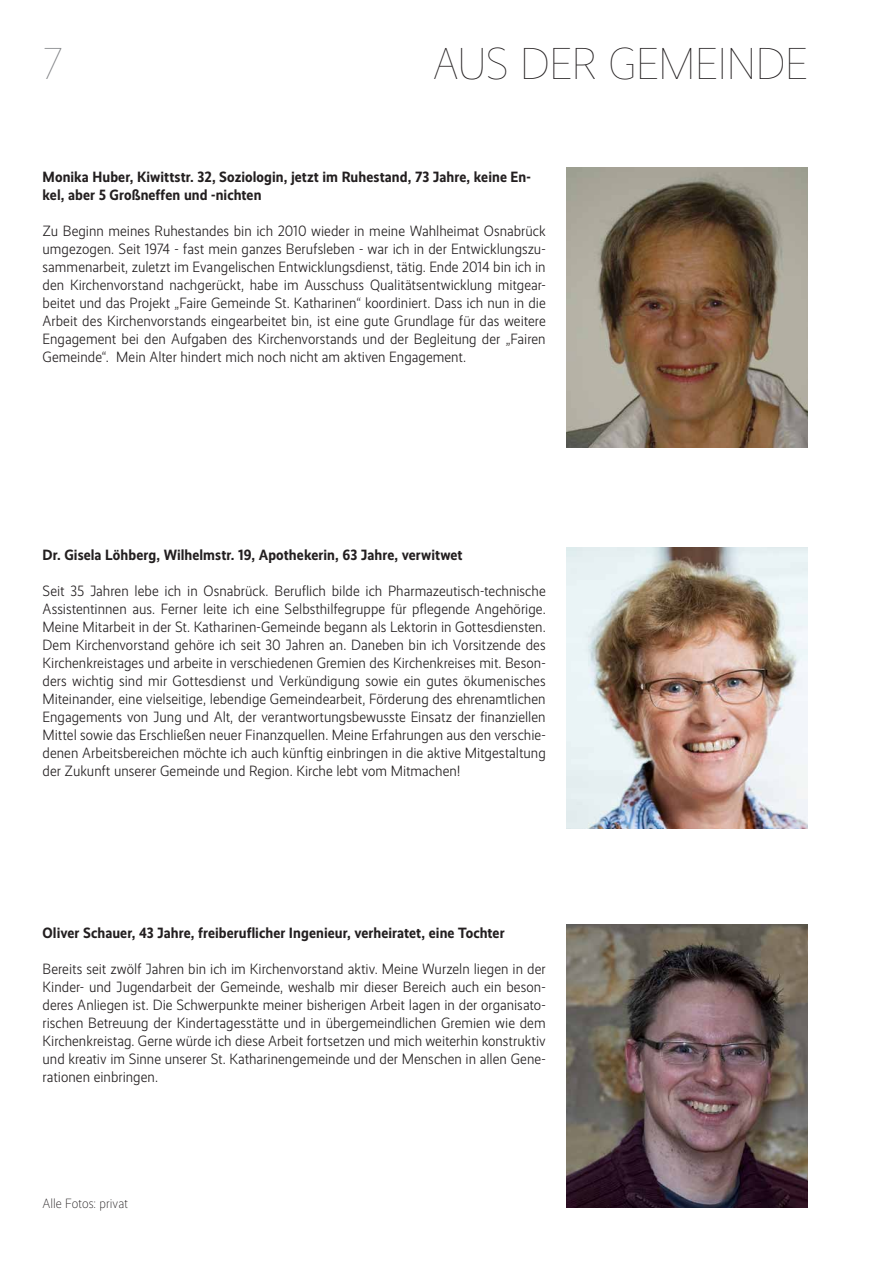
<style>
.page{position:relative;width:893px;height:1263px;background:#fff}
.page>*{position:absolute;margin:0;border:0;box-sizing:border-box;transform-origin:0 0}
.t1{font:100 45px "Realist Narrow";letter-spacing:-.005em;color:#231f20}
.t2{font:100 45px "Realist Narrow";color:#808285}
.t3{font:300 15px/18px "Realist Narrow";color:#231f20;text-align:justify}
.t4{font:700 15px/18px "Realist Narrow";letter-spacing:.005em;color:#231f20}
.t5{font:300 13.5px "Realist Narrow";letter-spacing:.005em;color:#231f20}
</style>
<div class="page">
<img style="left:567px;top:168px;width:240px;height:280px">
<img style="left:567px;top:547px;width:241px;height:282px">
<img style="left:567px;top:924px;width:241px;height:284px">
<h1 class="t2" style="left:43px;top:37px;width:21px">7</h1>
<h1 class="t1" style="left:433px;top:37px;width:376px">AUS DER GEMEI NDE</h1>
<p class="t4" style="left:43px;top:167px;width:490px">Monika Huber, Kiwittstr. 32, Soziologin, jetzt im Ruhestand, 73 Jahre, keine En&shy;kel, aber 5 Großneffen und -nichten</p>
<p class="t3" style="left:43px;top:221px;width:505px">Zu Beginn meines Ruhestandes bin ich 2010 wieder in meine Wahlheimat Osnabrück umgezogen. Seit 1974 - fast mein ganzes Berufsleben - war ich in der Entwicklungszu&shy;sammenarbeit, zuletzt im Evangelischen Entwicklungsdienst, tätig. Ende 2014 bin ich in den Kirchenvorstand nachgerückt, habe im Ausschuss Qualitätsentwicklung mitgear&shy;beitet und das Projekt „Faire Gemeinde St. Katharinen“ koordiniert. Dass ich nun in die Arbeit des Kirchenvorstands eingearbeitet bin, ist eine gute Grundlage für das weitere Engagement bei den Aufgaben des Kirchenvorstands und der Begleitung der „Fairen Gemeinde“. Mein Alter hindert mich noch nicht am aktiven Engagement.</p>
<p class="t4" style="left:43px;top:545px;width:421px">Dr. Gisela Löhberg, Wilhelmstr. 19, Apothekerin, 63 Jahre, verwitwet</p>
<p class="t3" style="left:43px;top:581px;width:505px">Seit 35 Jahren lebe ich in Osnabrück. Beruflich bilde ich Pharmazeutisch-technische Assistentinnen aus. Ferner leite ich eine Selbsthilfegruppe für pflegende Angehörige.<br>Meine M itarbeit in der St. Katharinen-Gemeinde begann als Lektorin in Gottesdiensten.<br>Dem Kirchenvorstand gehöre ich seit 30 Jahren an. Daneben bin ich Vorsitzende des Kirchenkreistages und arbeite in verschiedenen Gremien des Kirchenkreises mit. Beson&shy;ders wichtig sind mir Gottesdienst und Verkündigung sowie ein gutes ökumenisches M iteinander, eine vielseitige, lebendige Gemeindearbeit, Förderung des ehrenamtlichen Engagements von Jung und Alt, der verantwortungsbewusste Einsatz der finanziellen M ittel sowie das Erschließen neuer Finanzquellen. Meine Erfahrungen aus den verschie&shy;denen Arbeitsbereichen möchte ich auch künftig einbringen in die aktive M itgestaltung der Zukunft unserer Gemeinde und Region. Kirche lebt vom M itmachen!</p>
<p class="t4" style="left:43px;top:923px;width:464px">Oliver Schauer, 43 Jahre, freiberuflicher Ingenieur, verheiratet, eine Tochter</p>
<p class="t3" style="left:43px;top:959px;width:505px">Bereits seit zwölf Jahren bin ich im Kirchenvorstand aktiv. Meine Wurzeln liegen in der Kinder- und Jugendarbeit der Gemeinde, weshalb mir dieser Bereich auch ein beson&shy;deres Anliegen ist. Die Schwerpunkte meiner bisherigen Arbeit lagen in der organisato&shy;rischen Betreuung der Kindertagesstätte und in übergemeindlichen Gremien wie dem Kirchenkreistag. Gerne würde ich diese Arbeit fortsetzen und mich weiterhin konstruktiv und kreativ im Sinne unserer St. Katharinengemeinde und der Menschen in allen Gene&shy;rationen einbringen.</p>
<p class="t5" style="left:43px;top:1195px;width:87px">Alle Fotos: privat</p>
</div>
